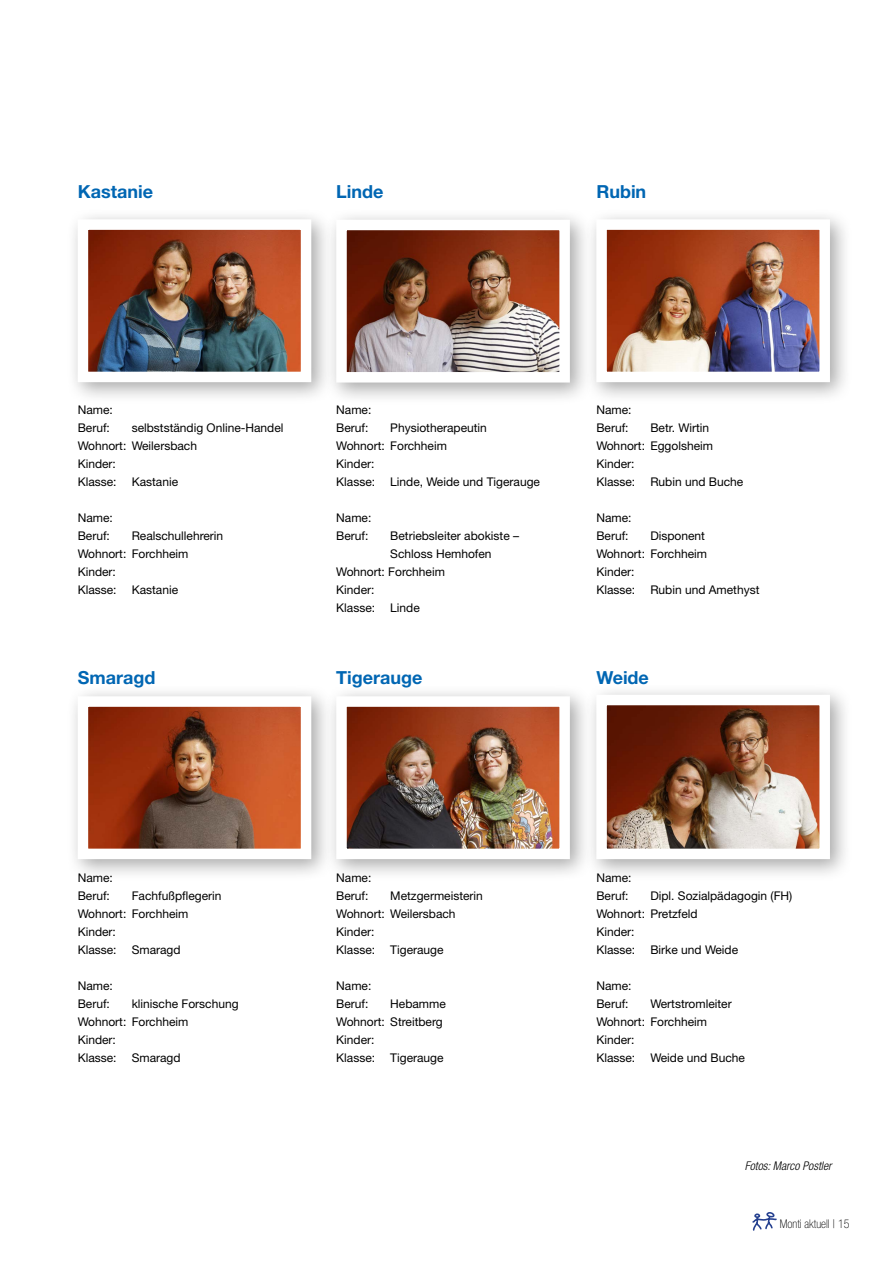
<style>
.page{position:relative;width:893px;height:1263px;background:#fff}
.page>*{position:absolute;margin:0;border:0;box-sizing:border-box;transform-origin:0 0}
.t1{font:700 18px "Helvetica Neue LT Std";color:#0066b3}
.t2{font:12px/18px "Helvetica Neue LT Std";color:#000}
.t3{font:italic 300 condensed 12px "Helvetica Neue LT Std";color:#000}
.t4{font:100 condensed 12px "Helvetica Neue LT Std";color:#000}
</style>
<div class="page">
<svg style="left:752px;top:1212px;width:25px;height:19px"></svg>
<div style="left:66px;top:207px;width:268px;height:198px;background:#000;opacity:.35"></div>
<img style="left:72px;top:214px;width:245px;height:173px">
<div style="left:325px;top:208px;width:267px;height:197px;background:#000;opacity:.35"></div>
<img style="left:331px;top:214px;width:244px;height:174px">
<div style="left:585px;top:207px;width:267px;height:198px;background:#000;opacity:.35"></div>
<img style="left:591px;top:214px;width:244px;height:173px">
<div style="left:66px;top:684px;width:268px;height:198px;background:#000;opacity:.35"></div>
<svg style="left:72px;top:691px;width:245px;height:173px"></svg>
<div style="left:325px;top:684px;width:267px;height:198px;background:#000;opacity:.35"></div>
<img style="left:331px;top:691px;width:244px;height:173px">
<div style="left:585px;top:683px;width:267px;height:198px;background:#000;opacity:.35"></div>
<img style="left:591px;top:689px;width:244px;height:175px">
<h1 class="t1" style="left:78px;top:180px;width:77px">Kastanie</h1>
<h1 class="t1" style="left:336px;top:180px;width:49px">Linde</h1>
<h1 class="t1" style="left:596px;top:180px;width:51px">Rubin</h1>
<p class="t2" style="left:78px;top:401px;width:37px">Name:<br>Beruf:</p>
<p class="t2" style="left:78px;top:419px;width:207px;text-indent:54px">selbstständig Online-Handel<br>Wohnort: Weilersbach<br>Kinder:<br>Klasse:</p>
<p class="t2" style="left:132px;top:473px;width:48px">Kastanie</p>
<p class="t2" style="left:336px;top:401px;width:37px">Name:<br>Beruf:</p>
<p class="t2" style="left:336px;top:419px;width:152px;text-indent:54px">Physiotherapeutin<br>Wohnort: Forchheim<br>Kinder:<br>Klasse:</p>
<p class="t2" style="left:390px;top:473px;width:151px">Linde, Weide und Tigerauge</p>
<p class="t2" style="left:596px;top:401px;width:37px">Name:<br>Beruf:</p>
<p class="t2" style="left:596px;top:419px;width:118px;text-indent:54px">Betr. Wirtin<br>Wohnort: Eggolsheim<br>Kinder:<br>Klasse:</p>
<p class="t2" style="left:650px;top:473px;width:94px">Rubin und Buche</p>
<p class="t2" style="left:78px;top:509px;width:37px">Name:<br>Beruf:</p>
<p class="t2" style="left:78px;top:527px;width:147px;text-indent:54px">Realschullehrerin<br>Wohnort: Forchheim<br>Kinder:<br>Klasse:</p>
<p class="t2" style="left:132px;top:581px;width:48px">Kastanie</p>
<p class="t2" style="left:336px;top:509px;width:37px">Name:<br>Beruf:</p>
<p class="t2" style="left:390px;top:527px;width:130px">Betriebsleiter abokiste –</p>
<p class="t2" style="left:390px;top:545px;width:103px">Schloss Hemhofen</p>
<p class="t2" style="left:336px;top:563px;width:110px">Wohnort: Forchheim</p>
<p class="t2" style="left:336px;top:581px;width:40px">Kinder:</p>
<p class="t2" style="left:336px;top:599px;width:40px">Klasse:</p>
<p class="t2" style="left:390px;top:599px;width:31px">Linde</p>
<p class="t2" style="left:596px;top:509px;width:37px">Name:<br>Beruf:</p>
<p class="t2" style="left:596px;top:527px;width:112px;text-indent:54px">Disponent<br>Wohnort: Forchheim<br>Kinder:<br>Klasse:</p>
<p class="t2" style="left:650px;top:581px;width:111px">Rubin und Amethyst</p>
<h1 class="t1" style="left:78px;top:666px;width:79px">Smaragd</h1>
<h1 class="t1" style="left:336px;top:666px;width:88px">Tigerauge</h1>
<h1 class="t1" style="left:596px;top:666px;width:54px">Weide</h1>
<p class="t2" style="left:78px;top:869px;width:37px">Name:<br>Beruf:</p>
<p class="t2" style="left:78px;top:887px;width:145px;text-indent:54px">Fachfußpflegerin<br>Wohnort: Forchheim<br>Kinder:<br>Klasse:</p>
<p class="t2" style="left:132px;top:941px;width:50px">Smaragd</p>
<p class="t2" style="left:336px;top:869px;width:37px">Name:<br>Beruf:</p>
<p class="t2" style="left:336px;top:887px;width:148px;text-indent:54px">Metzgermeisterin<br>Wohnort: Weilersbach<br>Kinder:<br>Klasse:</p>
<p class="t2" style="left:390px;top:941px;width:55px">Tigerauge</p>
<p class="t2" style="left:596px;top:869px;width:37px">Name:<br>Beruf:</p>
<p class="t2" style="left:596px;top:887px;width:197px;text-indent:54px">Dipl. Sozialpädagogin (FH)<br>Wohnort: Pretzfeld<br>Kinder:<br>Klasse:</p>
<p class="t2" style="left:650px;top:941px;width:89px">Birke und Weide</p>
<p class="t2" style="left:78px;top:977px;width:37px">Name:<br>Beruf:</p>
<p class="t2" style="left:78px;top:995px;width:162px;text-indent:54px">klinische Forschung<br>Wohnort: Forchheim<br>Kinder:<br>Klasse:</p>
<p class="t2" style="left:132px;top:1049px;width:50px">Smaragd</p>
<p class="t2" style="left:336px;top:977px;width:37px">Name:<br>Beruf:</p>
<p class="t2" style="left:336px;top:995px;width:111px;text-indent:54px">Hebamme<br>Wohnort: Streitberg<br>Kinder:<br>Klasse:</p>
<p class="t2" style="left:390px;top:1049px;width:55px">Tigerauge</p>
<p class="t2" style="left:596px;top:977px;width:37px">Name:<br>Beruf:</p>
<p class="t2" style="left:596px;top:995px;width:137px;text-indent:54px">Wertstromleiter<br>Wohnort: Forchheim<br>Kinder:<br>Klasse:</p>
<p class="t2" style="left:650px;top:1049px;width:96px">Weide und Buche</p>
<p class="t3" style="left:745px;top:1159px;width:91px">Fotos:MarcoPostler</p>
<p class="t4" style="left:780px;top:1217px;width:71px">Monti aktuell | 15</p>
</div>
